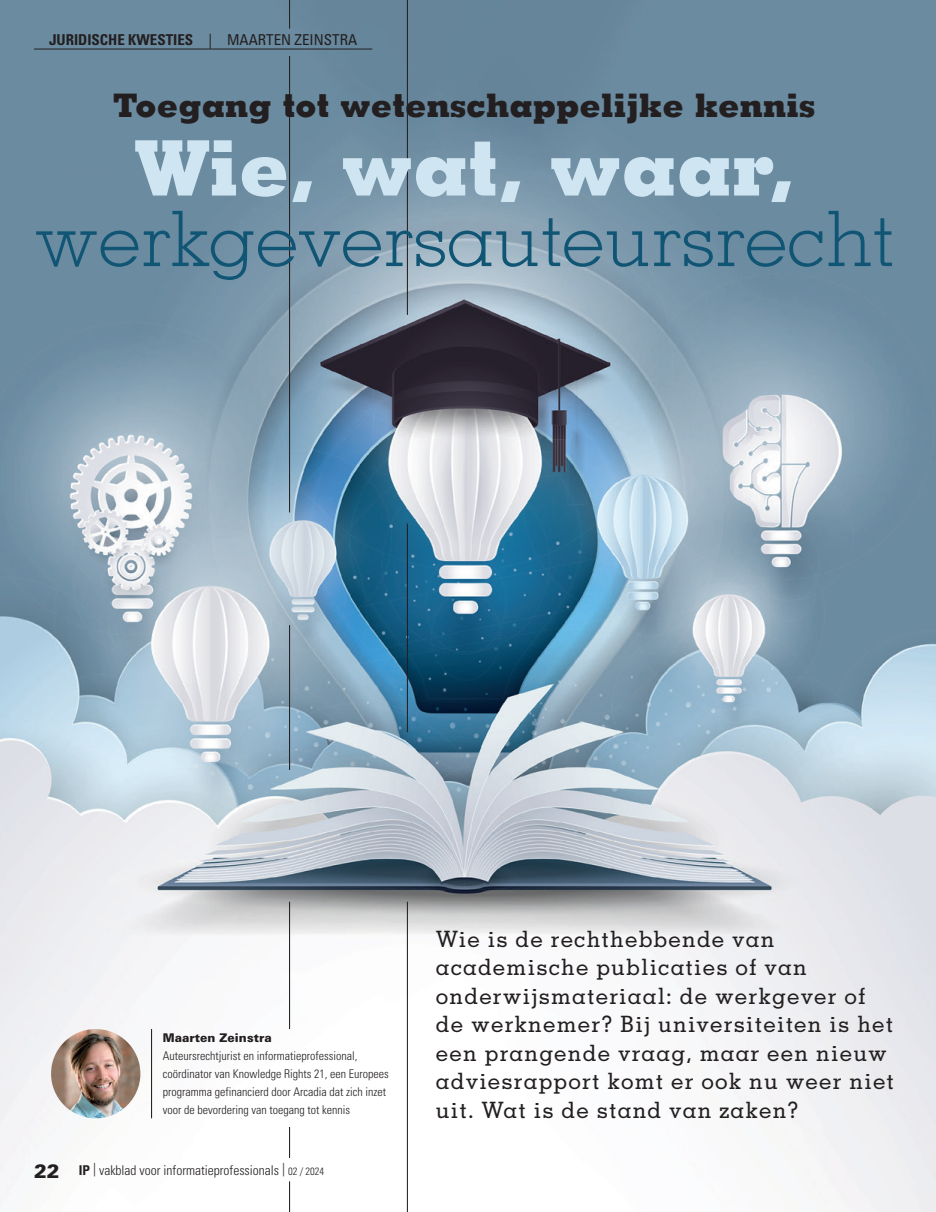
<style>
.page{position:relative;width:936px;height:1212px;background:#fff}
.page>*{position:absolute;margin:0;border:0;box-sizing:border-box;transform-origin:0 0}
.t1{font:300 76.5px "Memphis";color:#115575}
.t2{font:800 76.5px "Memphis";color:#cfe5f1}
.t3{font:800 32.4px "Memphis";color:#231f20}
.t4{font:500 22.5px/28.5px "Memphis";letter-spacing:.05em;color:#231f20}
.t5{font:700 condensed 15px "Univers";color:#231f20}
.t6{font:300 condensed 13.5px "Univers";color:#231f20}
.t7{font:300 condensed 12px/18px "Univers";color:#231f20}
.t8{font:900 12px "Univers";color:#231f20}
.s1{font-weight:400}
.s2{font-weight:900;font-stretch:normal;font-size:19.2px}
.s3{font-weight:700}
.s4{font-size:10.5px}
</style>
<div class="page">
<img style="left:0;top:0;width:935px;height:1212px">
<hr style="left:289px;top:56px;width:1px;height:456px;background:#231f20">
<hr style="left:289px;top:625px;width:1px;height:145px;background:#231f20">
<hr style="left:289px;top:902px;width:1px;height:127px;background:#231f20">
<svg style="left:289px;top:0;width:1px;height:29px"></svg>
<hr style="left:289px;top:1127px;width:1px;height:31px;background:#231f20">
<hr style="left:289px;top:1181px;width:1px;height:31px;background:#231f20">
<hr style="left:407px;top:902px;width:1px;height:310px;background:#231f20">
<hr style="left:407px;top:524px;width:1px;height:208px;background:#231f20">
<hr style="left:407px;top:0;width:1px;height:315px;background:#231f20">
<hr style="left:34px;top:49px;width:338px;height:1px;background:#231f20">
<img style="left:51px;top:1029px;width:89px;height:89px;border-radius:45px">
<hr style="left:151px;top:1029px;width:1px;height:89px;background:#231f20">
<p class="t5" style="left:49px;top:31px;width:309px">JURIDISCHE KWESTIES <span class="s1">| MAARTEN ZEINSTRA</span></p>
<h2 class="t3" style="left:113px;top:85px;width:703px">Toegang tot wetenschappelijke kennis</h2>
<h1 class="t2" style="left:134px;top:119px;width:662px">Wie, wat, waar,</h1>
<h1 class="t1" style="left:35px;top:192px;width:860px">werkgeversauteursrecht</h1>
<p class="t8" style="left:163px;top:1030px;width:110px">Maarten Zeinstra</p>
<p class="t7" style="left:163px;top:1047px;width:227px">Auteursrechtjurist en informatieprofessional, coördinator van Knowledge Rights 21, een Europees programma gefinancierd door Arcadia dat zich inzet voor de bevordering van toegang tot kennis</p>
<p class="t6" style="left:34px;top:1162px;width:292px"><span class="s2">22</span> <span class="s3">IP</span> | vakblad voor informatieprofessionals | <span class="s4">02 / 2024</span></p>
<p class="t4" style="left:436px;top:924px;width:459px">Wie is de rechthebbende van academische publicaties of van onderwijsmateriaal: de werkgever of de werknemer? Bij universiteiten is het een prangende vraag, maar een nieuw adviesrapport komt er ook nu weer niet uit. Wat is de stand van zaken?</p>
</div>
